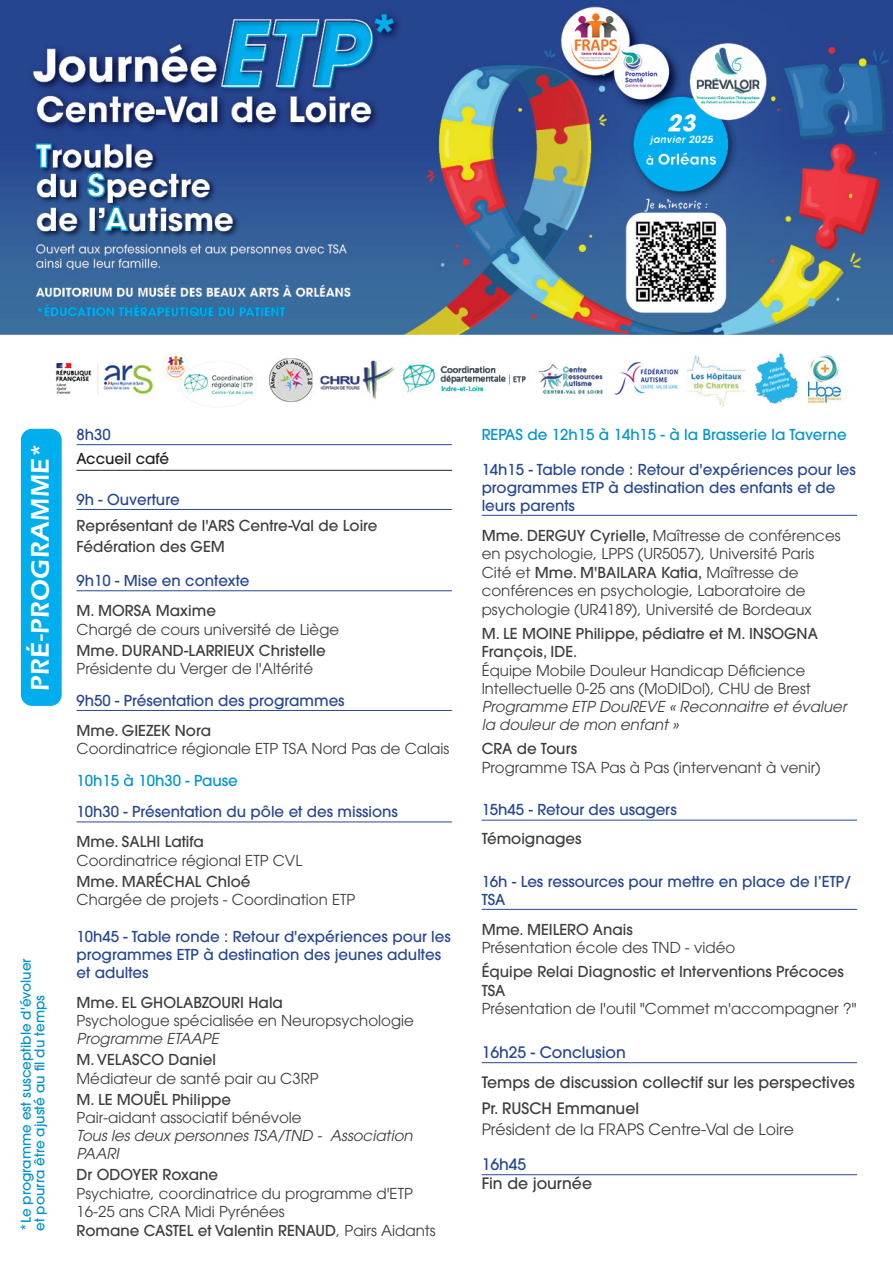
<style>
.page{position:relative;width:893px;height:1263px;background:#fff}
.page>*{position:absolute;margin:0;border:0;box-sizing:border-box;transform-origin:0 0}
.texte{font:600 26.25px "Eras ITC";letter-spacing:.02em;color:#fff}
.texte-2{font:500 15.6px "ITC Avant Garde Std";color:#3e3e3f}
.texte-3{font:15.6px/20.5px "ITC Avant Garde Std";color:#3e3e3f}
.formation{font:500 15.6px "ITC Avant Garde Std";color:#274792}
.texte-4{font:15px/18.5px "ITC Avant Garde Std";color:#3e3e3f}
.formation-2{font:500 15px/18px "ITC Avant Garde Std";color:#274792}
.texte-5{font:500 15px/18.5px "ITC Avant Garde Std";color:#3e3e3f}
.texte-6{font:500 15px/18px "ITC Avant Garde Std";color:#274792}
.texte-7{font:500 15px "ITC Avant Garde Std";color:#0095cd}
.texte-8{font:italic 15px/18px "ITC Avant Garde Std";color:#3e3e3f}
.dates{font:500 15px "ITC Avant Garde Std";color:#231f20}
.texte-9{font:500 13.5px/13.5px "ITC Avant Garde Std";color:#0095cd}
.s1{font-weight:500}
.s2{font-style:italic}
.s3{font-weight:400}
</style>
<div class="page">
<hr style="left:77px;top:444px;width:375px;height:1px;background:#274792">
<hr style="left:77px;top:470px;width:375px;height:1px;background:#231f20">
<hr style="left:77px;top:509px;width:375px;height:1px;background:#274792">
<hr style="left:77px;top:590px;width:375px;height:1px;background:#274792">
<hr style="left:77px;top:710px;width:375px;height:1px;background:#274792">
<hr style="left:77px;top:822px;width:375px;height:1px;background:#274792">
<hr style="left:482px;top:515px;width:375px;height:1px;background:#274792">
<hr style="left:482px;top:820px;width:375px;height:1px;background:#274792">
<hr style="left:482px;top:909px;width:375px;height:1px;background:#274792">
<hr style="left:482px;top:1062px;width:375px;height:1px;background:#274792">
<hr style="left:482px;top:1174px;width:375px;height:1px;background:#274792">
<img style="left:0;top:0;width:893px;height:407px">
<div style="left:21px;top:429px;width:41px;height:277px;background:#00aeed;border-radius:11px"></div>
<p class="texte" style="left:25px;top:691px;width:248px;rotate:-90deg">PRÉ-PROGRAMME*</p>
<p class="texte-9" style="left:19px;top:1231px;width:274px;rotate:-90deg">*Le programme est susceptible d'évoluer et pourra être ajusté au fil du temps</p>
<p class="formation-2" style="left:77px;top:425px;width:36px">8h30</p>
<p class="dates" style="left:77px;top:449px;width:94px">Accueil café</p>
<p class="formation-2" style="left:77px;top:490px;width:105px">9h - Ouverture</p>
<p class="texte-5" style="left:77px;top:515px;width:303px;line-height:21px">Représentant de l'ARS Centre-Val de Loire<br>Fédération des GEM</p>
<p class="formation-2" style="left:77px;top:571px;width:174px">9h10 - Mise en contexte</p>
<p class="texte-4" style="left:77px;top:601px;width:264px"><span class="s1">M. MORSA Maxime<br></span>Chargé de cours université de Liège</p>
<p class="texte-4" style="left:77px;top:641px;width:251px"><span class="s1">Mme. DURAND-LARRIEUX Christelle<br></span>Présidente du Verger de l'Altérité</p>
<p class="formation-2" style="left:77px;top:691px;width:270px">9h50 - Présentation des programmes</p>
<p class="texte-4" style="left:77px;top:721px;width:374px"><span class="s1">Mme. GIEZEK Nora<br></span>Coordinatrice régionale ETP TSA Nord Pas de Calais</p>
<p class="texte-7" style="left:77px;top:770px;width:163px">10h15 à 10h30 - Pause</p>
<p class="formation-2" style="left:77px;top:802px;width:323px">10h30 - Présentation du pôle et des missions</p>
<p class="texte-4" style="left:77px;top:832px;width:227px"><span class="s1">Mme. SALHI Latifa<br></span>Coordinatrice régional ETP CVL</p>
<p class="texte-4" style="left:77px;top:872px;width:280px"><span class="s1">Mme. MARÉCHAL Chloé<br></span>Chargée de projets - Coordination ETP</p>
<p class="texte-6" style="left:77px;top:927px;width:376px">10h45 - Table ronde : Retour d'expériences pour les programmes ETP à destination des jeunes adultes et adultes</p>
<p class="texte-4" style="left:77px;top:993px;width:339px"><span class="s1">Mme. EL GHOLABZOURI Hala<br></span>Psychologue spécialisée en Neuropsychologie<br><span class="s2">Programme ETAAPE</span></p>
<p class="texte-4" style="left:77px;top:1050px;width:244px"><span class="s1">M. VELASCO Daniel<br></span>Médiateur de santé pair au C3RP</p>
<p class="texte-4" style="left:77px;top:1090px;width:227px"><span class="s1">M. LE MOUËL Philippe<br></span>Pair-aidant associatif bénévole</p>
<p class="texte-8" style="left:77px;top:1126px;width:338px">Tous les deux personnes TSA/TND - Association<br>PAARI</p>
<p class="texte-4" style="left:77px;top:1165px;width:338px"><span class="s1">Dr ODOYER Roxane<br></span>Psychiatre, coordinatrice du programme d'ETP</p>
<p class="texte-4" style="left:77px;top:1202px;width:210px">16-25 ans CRA Midi Pyrénées</p>
<p class="texte-5" style="left:77px;top:1221px;width:361px">Romane CASTEL et Valentin RENAUD<span class="s3">, Pairs Aidants</span></p>
<p class="texte-7" style="left:482px;top:425px;width:367px">REPAS de 12h15 à 14h15 - à la Brasserie la Taverne</p>
<p class="formation-2" style="left:482px;top:460px;width:376px">14h15 - Table ronde : Retour d'expériences pour les programmes ETP à destination des enfants et de leurs parents</p>
<p class="texte-4" style="left:482px;top:526px;width:360px"><span class="s1">Mme. DERGUY Cyrielle,</span> Maîtresse de conférences en psychologie, LPPS (UR5057), Université Paris Cité et <span class="s1">Mme. M'BAILARA Katia,</span> Maîtresse de conférences en psychologie, Laboratoire de psychologie (UR4189), Université de Bordeaux</p>
<p class="texte-5" style="left:482px;top:624px;width:338px">M. LE MOINE Philippe, pédiatre et M. INSOGNA<br>François, IDE.</p>
<p class="texte-4" style="left:482px;top:661px;width:366px">Équipe Mobile Douleur Handicap Déficience Intellectuelle 0-25 ans (MoDIDol), CHU de Brest <span class="s2">Programme ETP DouREVE « Reconnaitre et évaluer la douleur de mon enfant »</span></p>
<p class="texte-5" style="left:482px;top:739px;width:97px">CRA de Tours</p>
<p class="texte-4" style="left:482px;top:758px;width:341px">Programme TSA Pas à Pas (intervenant à venir)</p>
<p class="formation-2" style="left:482px;top:801px;width:197px">15h45 - Retour des usagers</p>
<p class="texte-5" style="left:482px;top:829px;width:101px">Témoignages</p>
<p class="formation-2" style="left:482px;top:872px;width:372px">16h - Les ressources pour mettre en place de l’ETP/<br>TSA</p>
<p class="texte-4" style="left:482px;top:920px;width:255px"><span class="s1">Mme. MEILERO Anais<br></span>Présentation école des TND - vidéo</p>
<p class="texte-5" style="left:482px;top:962px;width:364px">Équipe Relai Diagnostic et Interventions Précoces<br>TSA</p>
<p class="texte-4" style="left:482px;top:999px;width:376px">Présentation de l'outil "Commet m'accompagner ?"</p>
<p class="formation" style="left:482px;top:1042px;width:146px">16h25 - Conclusion</p>
<p class="texte-2" style="left:482px;top:1072px;width:375px">Temps de discussion collectif sur les perspectives</p>
<p class="texte-3" style="left:482px;top:1098px;width:314px"><span class="s1">Pr. RUSCH Emmanuel<br></span>Président de la FRAPS Centre-Val de Loire</p>
<p class="formation" style="left:482px;top:1154px;width:46px">16h45</p>
<p class="texte-2" style="left:482px;top:1173px;width:112px">Fin de journée</p>
</div>
